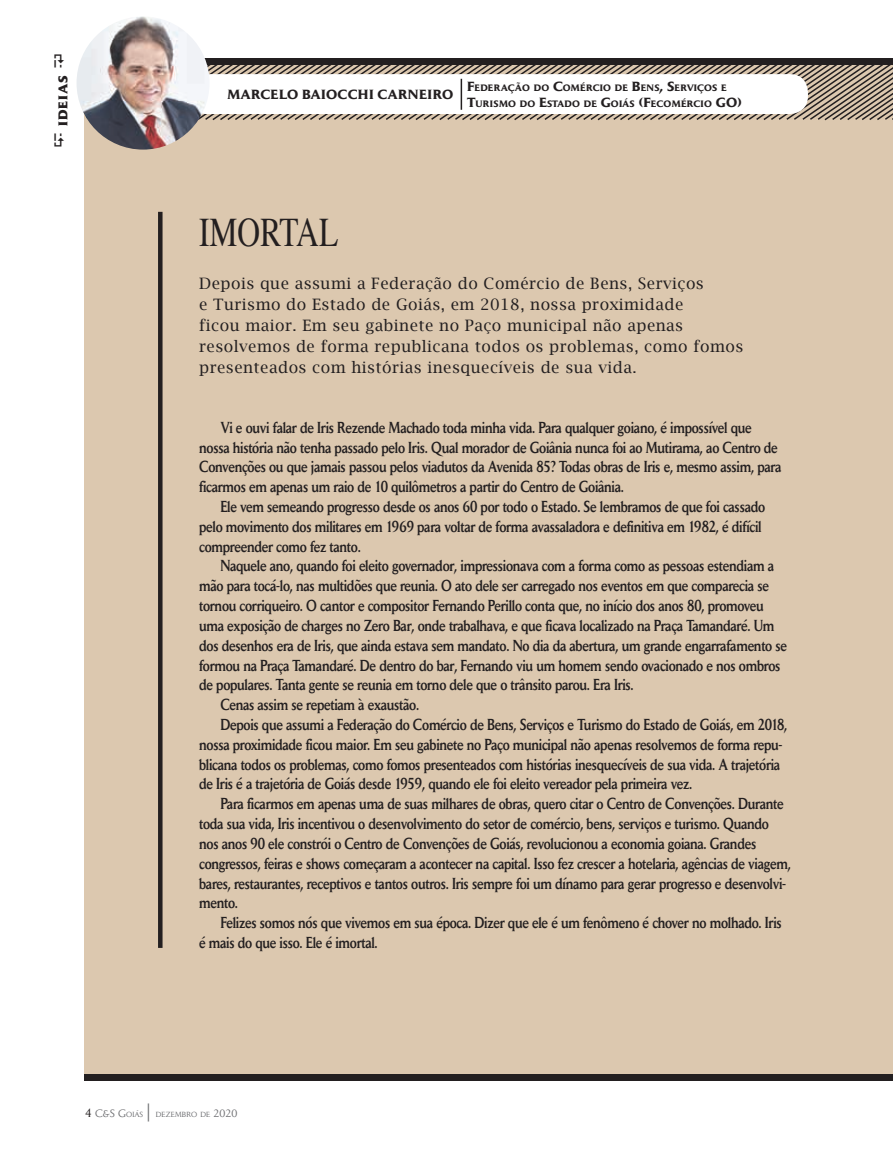
<style>
.page{position:relative;width:893px;height:1149px;background:#fff}
.page>*{position:absolute;margin:0;border:0;box-sizing:border-box;transform-origin:0 0}
.t1{font:40.5px "Times";color:#231f20;scale:.78 1}
.t2{font:18px "Daily News";color:#6c6d70}
.t3{font:500 15.75px/19.8px "Daily News";letter-spacing:-.02em;color:#231f20;scale:.8 1}
.t4{font:15.75px/21px "Lucida Bright";letter-spacing:.03em;color:#231f20}
.t5{font:700 13.05px "Daily News";letter-spacing:.02em;color:#231f20}
.t6{font:800 12.6px "Daily News";letter-spacing:.065em;color:#231f20}
.t7{font:10.5px "Daily News";color:#6c6d70}
.t8{font:700 9.15px/15.8px "Daily News";letter-spacing:.02em;color:#231f20}
.t9{font:7.35px "Daily News";letter-spacing:.03em;color:#6c6d70}
.s1{font-size:13.05px}
.s2{font-size:12px;color:#231f20}
.s3{font-size:7.35px}
.s4{font-size:10.5px}
</style>
<div class="page">
<div style="left:85px;top:58px;width:808px;height:1018px;background:#dcc8af"></div>
<svg style="left:83px;top:65px;width:809px;height:57px"></svg>
<div style="left:189px;top:74px;width:619px;height:40px;background:#fff;border-radius:18px"></div>
<div style="left:158px;top:212px;width:5px;height:735px;background:#231f20"></div>
<hr style="left:461px;top:79px;width:1px;height:31px;background:#231f20">
<div style="left:85px;top:1074px;width:808px;height:6px;background:#231f20"></div>
<div style="left:85px;top:58px;width:808px;height:7px;background:#231f20"></div>
<img style="left:77px;top:16px;width:133px;height:133px;border-radius:67px">
<p class="t6" style="left:55px;top:126px;width:51px;rotate:-90deg">ideias</p>
<p class="t5" style="left:227px;top:87px;width:227px">MARCELO BAIOCCHI CARNEIRO</p>
<p class="t8" style="left:467px;top:80px;width:277px"><span class="s1">F</span>EDERAÇÃO DO <span class="s1">C</span>OMÉRCIO DE <span class="s1">B</span>ENS<span class="s1">, S</span>ERVIÇOS E<br><span class="s1">T</span>URISMO DO <span class="s1">E</span>STADO DE <span class="s1">G</span>OIÁS <span class="s1">(F</span>ECOMÉRCIO <span class="s1">GO)</span></p>
<h1 class="t1" style="left:199px;top:194px;width:180px">IMORTAL</h1>
<p class="t4" style="left:199px;top:273px;width:546px">Depois que assumi a Federação do Comércio de Bens, Serviços<br>e Turismo do Estado de Goiás, em 2018, nossa proximidade<br>ficou maior. Em seu gabinete no Paço municipal não apenas resolvemos de forma republicana todos os problemas, como fomos presenteados com histórias inesquecíveis de sua vida.</p>
<p class="t3" style="left:199px;top:417px;width:729px;text-indent:21px">Vi e ouvi falar de Iris Rezende Machado toda minha vida. Para qualquer goiano, é impossível que nossa história não tenha passado pelo Iris. Qual morador de Goiânia nunca foi ao Mutirama, ao Centro de Convenções ou que jamais passou pelos viadutos da Avenida 85? Todas obras de Iris e, mesmo assim, para ficarmos em apenas um raio de 10 quilômetros a partir do Centro de Goiânia.</p>
<p class="t3" style="left:199px;top:496px;width:709px;text-indent:21px">Ele vem semeando progresso desde os anos 60 por todo o Estado. Se lembramos de que foi cassado pelo movimento dos militares em 1969 para voltar de forma avassaladora e definitiva em 1982, é difícil compreender como fez tanto.</p>
<p class="t3" style="left:220px;top:555px;width:694px">Naquele ano, quando foi eleito governador, impressionava com a forma como as pessoas estendiam a</p>
<p class="t3" style="left:199px;top:575px;width:714px">mão para tocá-lo, nas multidões que reunia. O ato dele ser carregado nos eventos em que comparecia se</p>
<p class="t3" style="left:199px;top:595px;width:707px">tornou corriqueiro. O cantor e compositor Fernando Perillo conta que, no início dos anos 80, promoveu</p>
<p class="t3" style="left:199px;top:615px;width:721px">uma exposição de charges no Zero Bar, onde trabalhava, e que ficava localizado na Praça Tamandaré. Um</p>
<p class="t3" style="left:199px;top:635px;width:736px">dos desenhos era de Iris, que ainda estava sem mandato. No dia da abertura, um grande engarrafamento se</p>
<p class="t3" style="left:199px;top:654px;width:728px">formou na Praça Tamandaré. De dentro do bar, Fernando viu um homem sendo ovacionado e nos ombros</p>
<p class="t3" style="left:199px;top:674px;width:545px">de populares. Tanta gente se reunia em torno dele que o trânsito parou. Era Iris.</p>
<p class="t3" style="left:220px;top:694px;width:250px">Cenas assim se repetiam à exaustão.</p>
<p class="t3" style="left:220px;top:714px;width:710px">Depois que assumi a Federação do Comércio de Bens, Serviços e Turismo do Estado de Goiás, em 2018,</p>
<p class="t3" style="left:199px;top:734px;width:731px">nossa proximidade ficou maior. Em seu gabinete no Paço municipal não apenas resolvemos de forma repu-</p>
<p class="t3" style="left:199px;top:753px;width:728px">blicana todos os problemas, como fomos presenteados com histórias inesquecíveis de sua vida. A trajetória</p>
<p class="t3" style="left:199px;top:773px;width:618px">de Iris é a trajetória de Goiás desde 1959, quando ele foi eleito vereador pela primeira vez.</p>
<p class="t3" style="left:220px;top:793px;width:706px">Para ficarmos em apenas uma de suas milhares de obras, quero citar o Centro de Convenções. Durante</p>
<p class="t3" style="left:199px;top:813px;width:714px">toda sua vida, Iris incentivou o desenvolvimento do setor de comércio, bens, serviços e turismo. Quando</p>
<p class="t3" style="left:199px;top:833px;width:698px">nos anos 90 ele constrói o Centro de Convenções de Goiás, revolucionou a economia goiana. Grandes</p>
<p class="t3" style="left:199px;top:852px;width:741px">congressos, feiras e shows começaram a acontecer na capital. Isso fez crescer a hotelaria, agências de viagem,</p>
<p class="t3" style="left:199px;top:872px;width:735px">bares, restaurantes, receptivos e tantos outros. Iris sempre foi um dínamo para gerar progresso e desenvolvi-</p>
<p class="t3" style="left:199px;top:892px;width:50px">mento.</p>
<p class="t3" style="left:220px;top:912px;width:703px">Felizes somos nós que vivemos em sua época. Dizer que ele é um fenômeno é chover no molhado. Iris</p>
<p class="t3" style="left:199px;top:932px;width:225px">é mais do que isso. Ele é imortal.</p>
<p class="t7" style="left:85px;top:1106px;width:59px"><span class="s2">4</span> C&amp;S G<span class="s3">OIÁS</span></p>
<p class="t2" style="left:146px;top:1099px;width:6px">|</p>
<p class="t9" style="left:156px;top:1109px;width:83px">DEZEMBRO DE <span class="s4">2020</span></p>
</div>
